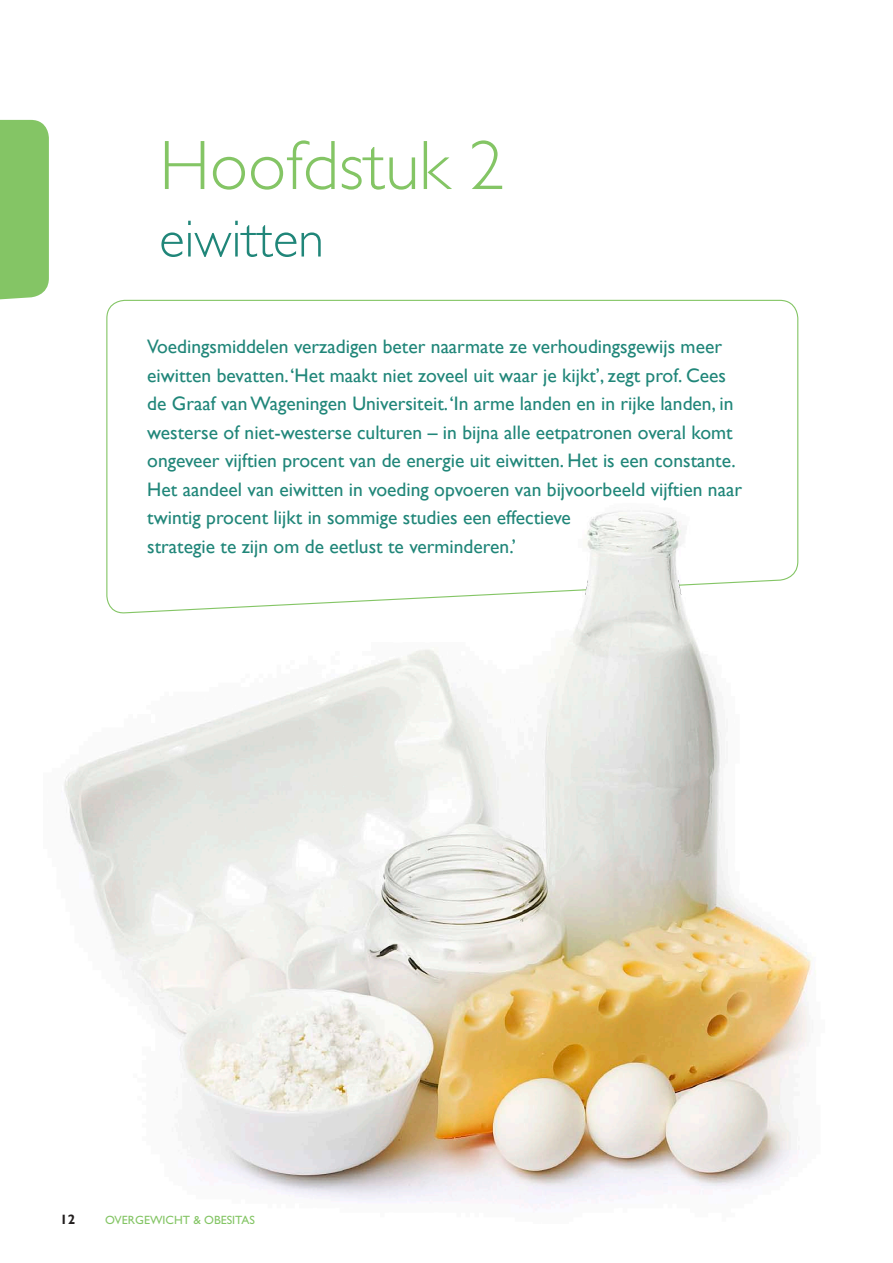
<style>
.page{position:relative;width:893px;height:1263px;background:#fff}
.page>*{position:absolute;margin:0;border:0;box-sizing:border-box;transform-origin:0 0}
.t1{font:300 70.35px "Gill Sans";color:#84c565}
.t2{font:300 52.5px "Gill Sans";color:#208679}
.t3{font:19.5px/28.5px "Gill Sans";color:#208679}
.t4{font:700 13.5px "Gill Sans";color:#231f1f}
.t5{font:12px "Gill Sans";color:#84c565}
</style>
<div class="page">
<div style="left:0;top:120px;width:49px;height:180px;background:#84c565"></div>
<img style="left:64px;top:614px;width:752px;height:586px">
<svg style="left:106px;top:299px;width:693px;height:315px"></svg>
<img style="left:584px;top:580px;width:101px;height:14px">
<h1 class="t1" style="left:159px;top:126px;width:346px">Hoofdstuk 2</h1>
<h2 class="t2" style="left:159px;top:209px;width:166px">eiwitten</h2>
<p class="t3" style="left:147px;top:333px;width:596px">Voedingsmiddelen verzadigen beter naarmate ze verhoudingsgewijs meer eiwitten bevatten. ‘Het maakt niet zoveel uit waar je kijkt’, zegt prof. Cees de Graaf van Wageningen Universiteit. ‘In arme landen en in rijke landen, in westerse of niet-westerse culturen – in bijna alle eetpatronen overal komt ongeveer vijftien procent van de energie uit eiwitten. Het is een constante.<br>Het aandeel van eiwitten in voeding opvoeren van bijvoorbeeld vijftien naar twintig procent lijkt in sommige studies een effectieve<br>strategie te zijn om de eetlust te verminderen.’</p>
<p class="t4" style="left:60px;top:1211px;width:16px">12</p>
<p class="t5" style="left:105px;top:1213px;width:151px">OVERGEWICHT &amp; OBESITAS</p>
</div>
